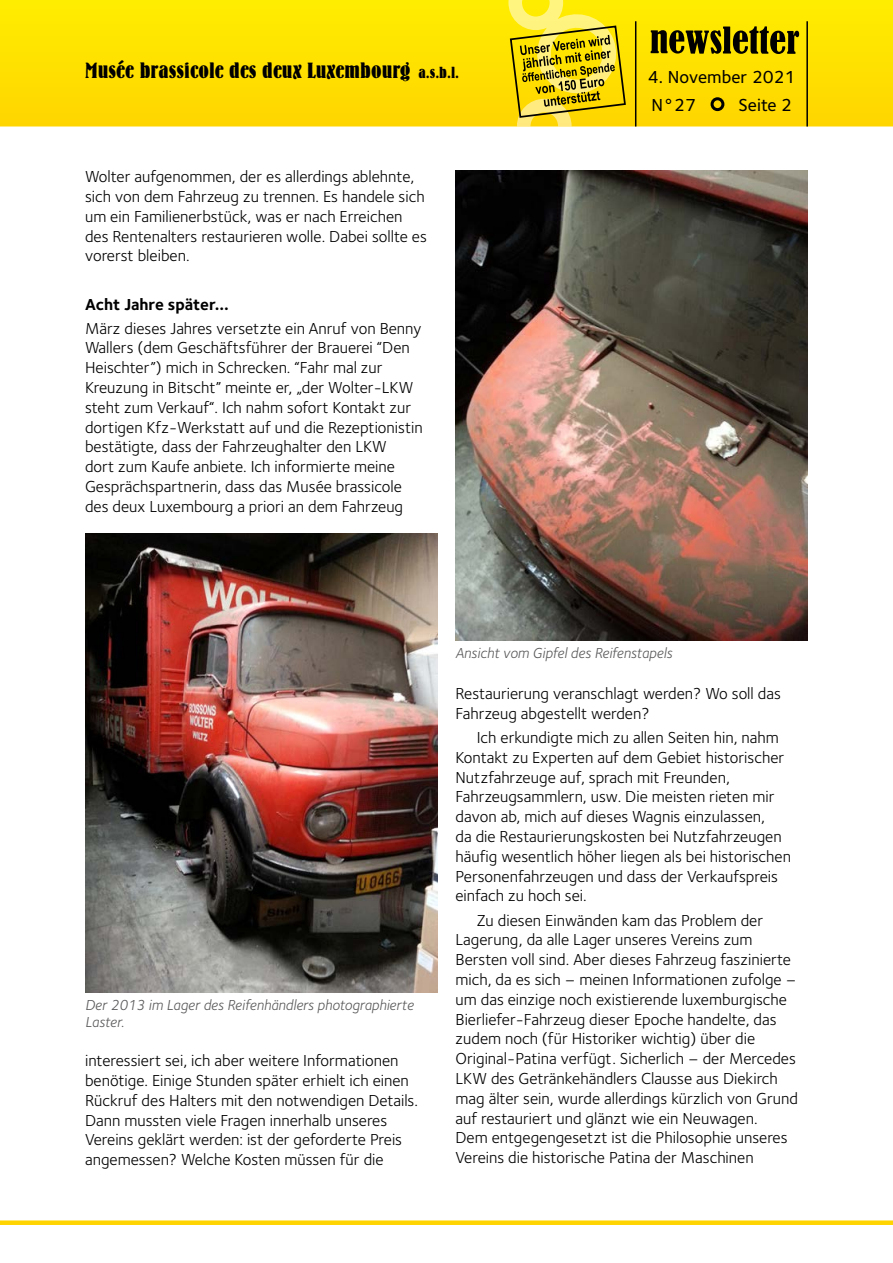
<style>
.page{position:relative;width:893px;height:1263px;background:#fff}
.page>*{position:absolute;margin:0;border:0;box-sizing:border-box;transform-origin:0 0}
.t1{font:21.75px "Bernhard Bold Condensed BT";color:#000;scale:1.1 1}
.t2{font:18px/28.5px "Foundry Sterling Medium CE";color:#000}
.t3{font:16.5px/19.8px "Foundry Sterling Book CE";color:#000}
.t4{font:16.5px "Foundry Sterling Bold CE";color:#000}
.t5{font:15px/16.5px "Foundry Sterling Book Italic CE";color:#58585a}
.s1{font-size:15.75px;color:#ffd400}
</style>
<div class="page">
<svg style="left:0;top:0;width:893px;height:126px;background:#fee000"></svg>
<svg style="left:651px;top:26px;width:148px;height:28px;background:#7d7000"></svg>
<div style="left:712px;top:99px;width:11px;height:11px;background:#ffd400;border-radius:50%"></div>
<div style="left:711px;top:97px;width:13px;height:14px;border:3px solid #000;border-radius:50%"></div>
<div style="left:0;top:1220px;width:893px;height:5px;background:#ffd400"></div>
<hr style="left:806px;top:21px;width:2px;height:105px;background:#000">
<svg style="left:508px;top:0;width:129px;height:126px;background:#dbc41e"></svg>
<img style="left:85px;top:534px;width:352px;height:459px">
<img style="left:455px;top:170px;width:353px;height:470px">
<h1 class="t1" style="left:85px;top:58px;width:342px">Musée brassicole des deux Luxembourg <span class="s1">a.s.b.l.</span></h1>
<p class="t3" style="left:85px;top:167px;width:343px">Wolter aufgenommen, der es allerdings ablehnte, sich von dem Fahrzeug zu trennen. Es handele sich um ein Familienerbstück, was er nach Erreichen des Rentenalters restaurieren wolle. Dabei sollte es vorerst bleiben.</p>
<p class="t4" style="left:85px;top:293px;width:145px">Acht Jahre später...</p>
<p class="t3" style="left:85px;top:318px;width:339px">März dieses Jahres versetzte ein Anruf von Benny Wallers (dem Geschäftsführer der Brauerei “Den Heischter”) mich in Schrecken. “Fahr mal zur Kreuzung in Bitscht” meinte er, „der Wolter-LKW steht zum Verkauf“. Ich nahm sofort Kontakt zur dortigen Kfz-Werkstatt auf und die Rezeptionistin bestätigte, dass der Fahrzeughalter den LKW<br>dort zum Kaufe anbiete. Ich informierte meine Gesprächspartnerin, dass das Musée brassicole des deux Luxembourg a priori an dem Fahrzeug</p>
<p class="t2" style="left:648px;top:63px;width:150px">4. November 2021<br>N°27</p>
<p class="t2" style="left:738px;top:91px;width:55px">Seite 2</p>
<p class="t5" style="left:85px;top:997px;width:330px">Der 2013 im Lager des Reifenhändlers photographierte<br>Laster.</p>
<p class="t3" style="left:85px;top:1051px;width:334px">interessiert sei, ich aber weitere Informationen benötige. Einige Stunden später erhielt ich einen Rückruf des Halters mit den notwendigen Details.<br>Dann mussten viele Fragen innerhalb unseres Vereins geklärt werden: ist der geforderte Preis angemessen? Welche Kosten müssen für die</p>
<p class="t5" style="left:455px;top:645px;width:218px">Ansicht vom Gipfel des Reifenstapels</p>
<p class="t3" style="left:455px;top:684px;width:327px">Restaurierung veranschlagt werden? Wo soll das<br>Fahrzeug abgestellt werden?</p>
<p class="t3" style="left:455px;top:728px;width:337px;text-indent:21px">Ich erkundigte mich zu allen Seiten hin, nahm Kontakt zu Experten auf dem Gebiet historischer Nutzfahrzeuge auf, sprach mit Freunden, Fahrzeugsammlern, usw. Die meisten rieten mir davon ab, mich auf dieses Wagnis einzulassen,<br>da die Restaurierungskosten bei Nutzfahrzeugen häufig wesentlich höher liegen als bei historischen Personenfahrzeugen und dass der Verkaufspreis einfach zu hoch sei.</p>
<p class="t3" style="left:455px;top:910px;width:344px;text-indent:21px">Zu diesen Einwänden kam das Problem der Lagerung, da alle Lager unseres Vereins zum Bersten voll sind. Aber dieses Fahrzeug faszinierte mich, da es sich – meinen Informationen zufolge – um das einzige noch existierende luxemburgische Bierliefer-Fahrzeug dieser Epoche handelte, das zudem noch (für Historiker wichtig) über die Original-Patina verfügt. Sicherlich – der Mercedes LKW des Getränkehändlers Clausse aus Diekirch mag älter sein, wurde allerdings kürzlich von Grund auf restauriert und glänzt wie ein Neuwagen.<br>Dem entgegengesetzt ist die Philosophie unseres Vereins die historische Patina der Maschinen</p>
</div>
